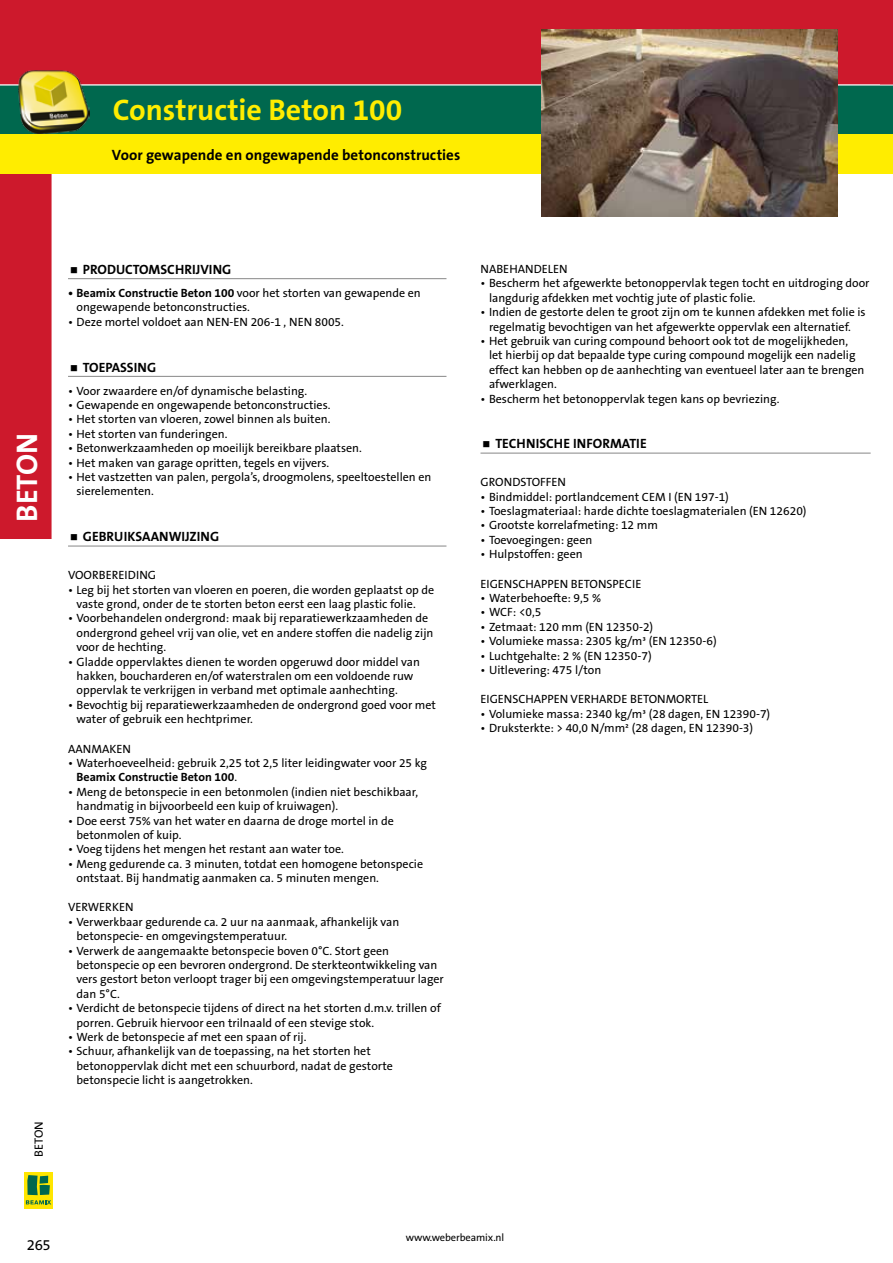
<style>
.page{position:relative;width:893px;height:1263px;background:#fff}
.page>*{position:absolute;margin:0;border:0;box-sizing:border-box;transform-origin:0 0}
.t1{font:700 30px "The Sans B7";color:#ffed00}
.t2{font:700 30px "The Sans B7";color:#fff}
.t3{font:700 15px "The Sans B7";color:#000}
.t4{font:15px "The Sans B5 Plain";color:#000}
.t5{font:700 13.5px "The Sans B7";color:#000}
.t6{font:12px/14.4px "The Sans B5 Plain";color:#000}
.t7{font:700 12px "The Sans B7";color:#000}
.t8{font:10.5px "The Sans B5 Plain";letter-spacing:-.01em;color:#000}
.s1{font-family:"The Sans B7";font-weight:700}
.s2{font-family:"The Sans B5 Plain";font-weight:400}
</style>
<div class="page">
<div style="left:0;top:174px;width:52px;height:365px;background:#cd192c"></div>
<div style="left:0;top:0;width:893px;height:87px;background:#cd192c"></div>
<div style="left:0;top:85px;width:893px;height:49px;background:#00684e"></div>
<div style="left:0;top:134px;width:893px;height:40px;background:#ffed00"></div>
<div style="left:24px;top:1172px;width:29px;height:37px;background:#ffe600"></div>
<svg style="left:26px;top:1175px;width:25px;height:29px"></svg>
<hr style="left:68px;top:278px;width:378px;height:1px;background:#878787">
<hr style="left:68px;top:376px;width:378px;height:1px;background:#878787">
<hr style="left:68px;top:546px;width:378px;height:1px;background:#878787">
<hr style="left:480px;top:453px;width:391px;height:1px;background:#878787">
<hr style="left:0;top:85px;width:893px;height:1px;background:#fff">
<img style="left:18px;top:70px;width:71px;height:64px">
<img style="left:541px;top:30px;width:297px;height:187px">
<h1 class="t1" style="left:113px;top:93px;width:291px">Constructie Beton 100</h1>
<p class="t3" style="left:112px;top:147px;width:350px">Voor gewapende en ongewapende betonconstructies</p>
<h1 class="t2" style="left:11px;top:522px;width:90px;rotate:-90deg">BETON</h1>
<p class="t6" style="left:32px;top:1157px;width:37px;rotate:-90deg">BETON</p>
<p class="t5" style="left:83px;top:262px;width:150px">PRODUCTOMSCHRIJVING</p>
<p class="t6" style="left:77px;top:286px;width:346px;text-indent:-9px"><span class="s1">• Beamix Constructie Beton 100</span> voor het storten van gewapende en ongewapende betonconstructies.</p>
<p class="t6" style="left:68px;top:315px;width:277px">• Deze mortel voldoet aan NEN-EN 206-1 , NEN 8005.</p>
<p class="t5" style="left:83px;top:360px;width:75px">TOEPASSING</p>
<p class="t6" style="left:68px;top:384px;width:241px">• Voor zwaardere en/of dynamische belasting.</p>
<p class="t6" style="left:68px;top:398px;width:264px">• Gewapende en ongewapende betonconstructies.</p>
<p class="t6" style="left:68px;top:412px;width:264px">• Het storten van vloeren, zowel binnen als buiten.</p>
<p class="t6" style="left:68px;top:427px;width:161px">• Het storten van funderingen.</p>
<p class="t6" style="left:68px;top:441px;width:295px">• Betonwerkzaamheden op moeilijk bereikbare plaatsen.</p>
<p class="t6" style="left:68px;top:456px;width:263px">• Het maken van garage opritten, tegels en vijvers.</p>
<p class="t6" style="left:77px;top:470px;width:356px;text-indent:-9px">• Het vastzetten van palen, pergola’s, droogmolens, speeltoestellen en sierelementen.</p>
<p class="t5" style="left:83px;top:530px;width:138px">GEBRUIKSAANWIJZING</p>
<p class="t6" style="left:68px;top:568px;width:90px">VOORBEREIDING</p>
<p class="t6" style="left:77px;top:583px;width:359px;text-indent:-9px">• Leg bij het storten van vloeren en poeren, die worden geplaatst op de vaste grond, onder de te storten beton eerst een laag plastic folie.</p>
<p class="t6" style="left:77px;top:611px;width:358px;text-indent:-9px">• Voorbehandelen ondergrond: maak bij reparatiewerkzaamheden de ondergrond geheel vrij van olie, vet en andere stoffen die nadelig zijn voor de hechting.</p>
<p class="t6" style="left:77px;top:655px;width:345px;text-indent:-9px">• Gladde oppervlaktes dienen te worden opgeruwd door middel van hakken, boucharderen en/of waterstralen om een voldoende ruw oppervlak te verkrijgen in verband met optimale aanhechting.</p>
<p class="t6" style="left:77px;top:698px;width:361px;text-indent:-9px">• Bevochtig bij reparatiewerkzaamheden de ondergrond goed voor met water of gebruik een hechtprimer.</p>
<p class="t6" style="left:68px;top:742px;width:64px">AANMAKEN</p>
<p class="t6" style="left:68px;top:756px;width:361px">• Waterhoeveelheid: gebruik 2,25 tot 2,5 liter leidingwater voor 25 kg</p>
<p class="t7" style="left:77px;top:771px;width:162px">Beamix Constructie Beton 100<span class="s2">.</span></p>
<p class="t6" style="left:77px;top:785px;width:343px;text-indent:-9px">• Meng de betonspecie in een betonmolen (indien niet beschikbaar, handmatig in bijvoorbeeld een kuip of kruiwagen).</p>
<p class="t6" style="left:77px;top:814px;width:319px;text-indent:-9px">• Doe eerst 75% van het water en daarna de droge mortel in de betonmolen of kuip.</p>
<p class="t6" style="left:68px;top:842px;width:277px">• Voeg tijdens het mengen het restant aan water toe.</p>
<p class="t6" style="left:77px;top:857px;width:348px;text-indent:-9px">• Meng gedurende ca. 3 minuten, totdat een homogene betonspecie ontstaat. Bij handmatig aanmaken ca. 5 minuten mengen.</p>
<p class="t6" style="left:68px;top:900px;width:67px">VERWERKEN</p>
<p class="t6" style="left:77px;top:915px;width:324px;text-indent:-9px">• Verwerkbaar gedurende ca. 2 uur na aanmaak, afhankelijk van betonspecie- en omgevingstemperatuur.</p>
<p class="t6" style="left:77px;top:944px;width:369px;text-indent:-9px">• Verwerk de aangemaakte betonspecie boven 0°C. Stort geen betonspecie op een bevroren ondergrond. De sterkteontwikkeling van vers gestort beton verloopt trager bij een omgevingstemperatuur lager dan 5°C.</p>
<p class="t6" style="left:77px;top:1001px;width:366px;text-indent:-9px">• Verdicht de betonspecie tijdens of direct na het storten d.m.v. trillen of porren. Gebruik hiervoor een trilnaald of een stevige stok.</p>
<p class="t6" style="left:68px;top:1030px;width:240px">• Werk de betonspecie af met een spaan of rij.</p>
<p class="t6" style="left:77px;top:1044px;width:318px;text-indent:-9px">• Schuur, afhankelijk van de toepassing, na het storten het betonoppervlak dicht met een schuurbord, nadat de gestorte betonspecie licht is aangetrokken.</p>
<p class="t6" style="left:480px;top:262px;width:89px">NABEHANDELEN</p>
<p class="t6" style="left:489px;top:276px;width:382px;text-indent:-9px">• Bescherm het afgewerkte betonoppervlak tegen tocht en uitdroging door langdurig afdekken met vochtig jute of plastic folie.</p>
<p class="t6" style="left:480px;top:305px;width:387px;text-align:center">• Indien de gestorte delen te groot zijn om te kunnen afdekken met folie is regelmatig bevochtigen van het afgewerkte oppervlak een alternatief.</p>
<p class="t6" style="left:489px;top:334px;width:377px;text-indent:-9px">• Het gebruik van curing compound behoort ook tot de mogelijkheden, let hierbij op dat bepaalde type curing compound mogelijk een nadelig effect kan hebben op de aanhechting van eventueel later aan te brengen afwerklagen.</p>
<p class="t6" style="left:480px;top:392px;width:301px">• Bescherm het betonoppervlak tegen kans op bevriezing.</p>
<p class="t5" style="left:495px;top:437px;width:153px">TECHNISCHE INFORMATIE</p>
<p class="t6" style="left:480px;top:475px;width:87px">GRONDSTOFFEN</p>
<p class="t6" style="left:480px;top:490px;width:250px">• Bindmiddel: portlandcement CEM I (EN 197-1)</p>
<p class="t6" style="left:480px;top:504px;width:328px">• Toeslagmateriaal: harde dichte toeslagmaterialen (EN 12620)</p>
<p class="t6" style="left:480px;top:519px;width:179px">• Grootste korrelafmeting: 12 mm</p>
<p class="t6" style="left:480px;top:533px;width:113px">• Toevoegingen: geen</p>
<p class="t6" style="left:480px;top:547px;width:104px">• Hulpstoffen: geen</p>
<p class="t6" style="left:480px;top:577px;width:162px">EIGENSCHAPPEN BETONSPECIE</p>
<p class="t6" style="left:480px;top:591px;width:122px">• Waterbehoefte: 9,5 %</p>
<p class="t6" style="left:480px;top:605px;width:63px">• WCF: &lt;0,5</p>
<p class="t6" style="left:480px;top:620px;width:174px">• Zetmaat: 120 mm (EN 12350-2)</p>
<p class="t6" style="left:480px;top:634px;width:238px">• Volumieke massa: 2305 kg/m³ (EN 12350-6)</p>
<p class="t6" style="left:480px;top:649px;width:173px">• Luchtgehalte: 2 % (EN 12350-7)</p>
<p class="t6" style="left:480px;top:663px;width:122px">• Uitlevering: 475 l/ton</p>
<p class="t6" style="left:480px;top:692px;width:229px">EIGENSCHAPPEN VERHARDE BETONMORTEL</p>
<p class="t6" style="left:480px;top:707px;width:291px">• Volumieke massa: 2340 kg/m³ (28 dagen, EN 12390-7)</p>
<p class="t6" style="left:480px;top:721px;width:274px">• Druksterkte: &gt; 40,0 N/mm² (28 dagen, EN 12390-3)</p>
<p class="t4" style="left:27px;top:1237px;width:25px">265</p>
<p class="t8" style="left:406px;top:1232px;width:100px">www.weberbeamix.nl</p>
</div>
